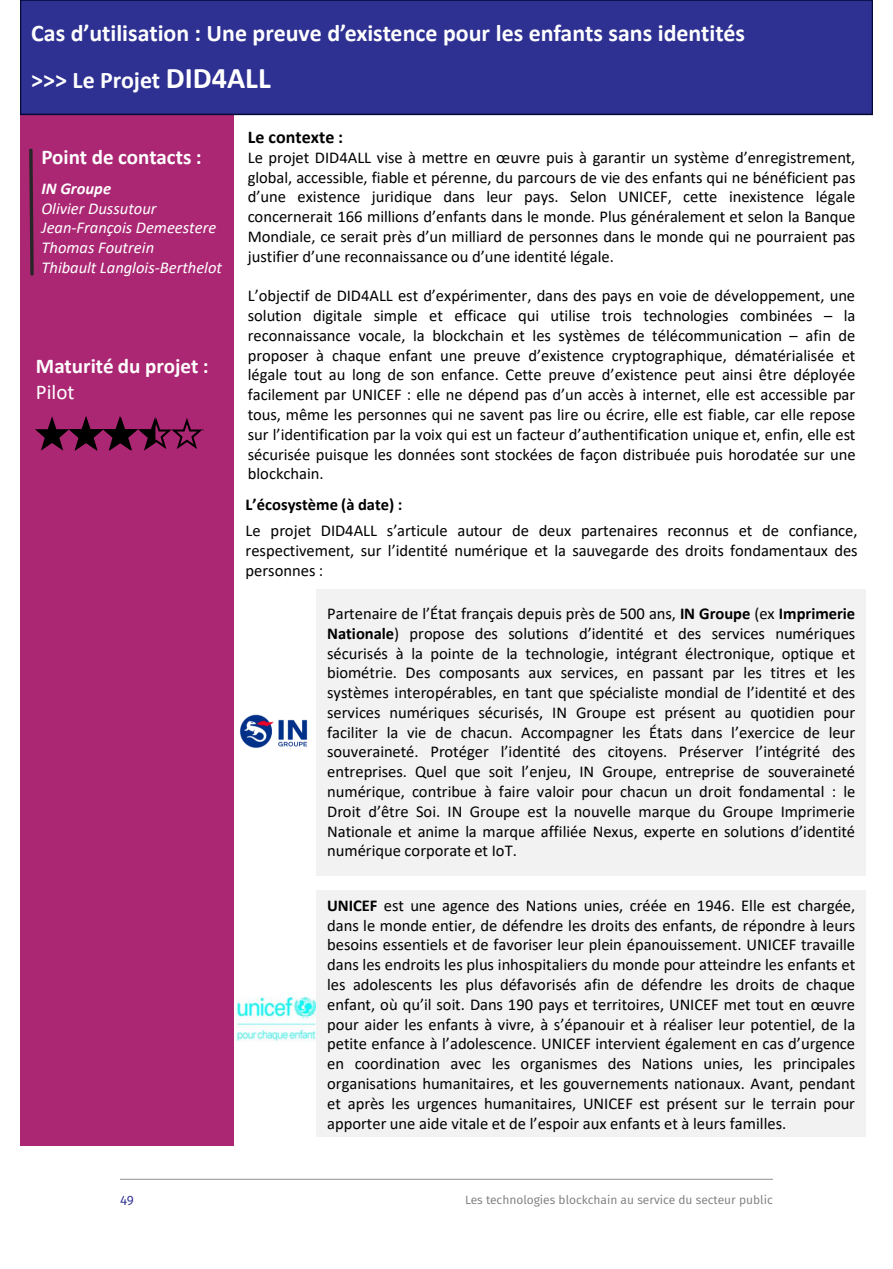
<style>
.page{position:relative;width:893px;height:1269px;background:#fff}
.page>*{position:absolute;margin:0;border:0;box-sizing:border-box;transform-origin:0 0}
.t1{font:700 24px "Calibri";color:#fff}
.t2{font:700 23.85px "Calibri";color:#fff}
.t3{font:700 21px "Calibri";color:#fff}
.t4{font:21px "Calibri";color:#fff}
.t5{font:700 18px "Calibri";color:#000}
.t6{font:16.65px "Calibri";letter-spacing:-.005em;color:#000}
.t7{font:16.5px/19.8px "Calibri";color:#000;text-align:justify}
.t8{font:italic 16.5px/19.8px "Calibri";color:#fff}
.t9{font:700 16.5px "Calibri";color:#000}
.t10{font:italic 700 16.5px "Calibri";letter-spacing:.005em;color:#fff}
.t11{font:13.5px "Fira Sans";color:#2e3092}
.t12{font:12px "Fira Sans";color:#7d7b7b}
.s1{font-size:30.15px}
.s2{font-weight:700}
</style>
<div class="page">
<div style="left:21px;top:92px;width:213px;height:1054px;background:#ac2773"></div>
<div style="left:21px;top:0;width:851px;height:114px;background:#2e3092"></div>
<div style="left:21px;top:0;width:851px;height:115px;border:1px solid #030a34"></div>
<svg style="left:29px;top:148px;width:5px;height:128px"></svg>
<div style="left:316px;top:589px;width:550px;height:286px;background:#f2f2f2"></div>
<div style="left:316px;top:891px;width:550px;height:246px;background:#f2f2f2"></div>
<img style="left:240px;top:714px;width:68px;height:34px">
<svg style="left:35px;top:416px;width:168px;height:35px"></svg>
<img style="left:237px;top:996px;width:79px;height:45px">
<hr style="left:120px;top:1179px;width:653px;height:1px;background:#918f8f">
<h2 class="t2" style="left:31px;top:23px;width:715px">Cas d’utilisation : Une preuve d’existence pour les enfants sans identités</h2>
<h1 class="t1" style="left:31px;top:70px;width:241px">&gt;&gt;&gt; Le Projet <span class="s1">DID4ALL</span></h1>
<p class="t3" style="left:41px;top:148px;width:162px">Point de contacts :</p>
<p class="t10" style="left:41px;top:181px;width:71px">IN Groupe</p>
<p class="t8" style="left:41px;top:200px;width:182px">Olivier Dussutour<br>Jean-François Demeestere<br>Thomas Foutrein<br>Thibault Langlois-Berthelot</p>
<p class="t3" style="left:36px;top:358px;width:174px">Maturité du projet :</p>
<p class="t4" style="left:36px;top:383px;width:40px">Pilot</p>
<p class="t5" style="left:248px;top:129px;width:97px">Le contexte :</p>
<p class="t7" style="left:248px;top:149px;width:609px">Le projet DID4ALL vise à mettre en œuvre puis à garantir un système d’enregistrement, global, accessible, fiable et pérenne, du parcours de vie des enfants qui ne bénéficient pas d’une existence juridique dans leur pays. Selon UNICEF, cette inexistence légale</p>
<p class="t6" style="left:248px;top:210px;width:609px">concernerait 166 millions d’enfants dans le monde. Plus généralement et selon la Banque</p>
<p class="t7" style="left:248px;top:228px;width:609px">Mondiale, ce serait près d’un milliard de personnes dans le monde qui ne pourraient pas justifier d’une reconnaissance ou d’une identité légale.</p>
<p class="t7" style="left:248px;top:287px;width:609px">L’objectif de DID4ALL est d’expérimenter, dans des pays en voie de développement, une solution digitale simple et efficace qui utilise trois technologies combinées – la reconnaissance vocale, la blockchain et les systèmes de télécommunication – afin de proposer à chaque enfant une preuve d’existence cryptographique, dématérialisée et légale tout au long de son enfance. Cette preuve d’existence peut ainsi être déployée facilement par UNICEF : elle ne dépend pas d’un accès à internet, elle est accessible par tous, même les personnes qui ne savent pas lire ou écrire, elle est fiable, car elle repose sur l’identification par la voix qui est un facteur d’authentification unique et, enfin, elle est sécurisée puisque les données sont stockées de façon distribuée puis horodatée sur une blockchain.</p>
<p class="t9" style="left:246px;top:498px;width:158px">L’écosystème (à date) :</p>
<p class="t6" style="left:246px;top:524px;width:613px">Le projet DID4ALL s’articule autour de deux partenaires reconnus et de confiance,</p>
<p class="t7" style="left:246px;top:542px;width:613px">respectivement, sur l’identité numérique et la sauvegarde des droits fondamentaux des personnes :</p>
<p class="t7" style="left:327px;top:605px;width:530px">Partenaire de l’État français depuis près de 500 ans, <span class="s2">IN Groupe</span> (ex <span class="s2">Imprimerie Nationale</span>) propose des solutions d’identité et des services numériques sécurisés à la pointe de la technologie, intégrant électronique, optique et biométrie. Des composants aux services, en passant par les titres et les systèmes interopérables, en tant que spécialiste mondial de l’identité et des services numériques sécurisés, IN Groupe est présent au quotidien pour faciliter la vie de chacun. Accompagner les États dans l’exercice de leur souveraineté. Protéger l’identité des citoyens. Préserver l’intégrité des</p>
<p class="t6" style="left:327px;top:765px;width:530px">entreprises. Quel que soit l’enjeu, IN Groupe, entreprise de souveraineté</p>
<p class="t7" style="left:327px;top:783px;width:530px">numérique, contribue à faire valoir pour chacun un droit fondamental : le Droit d’être Soi. IN Groupe est la nouvelle marque du Groupe Imprimerie Nationale et anime la marque affiliée Nexus, experte en solutions d’identité numérique corporate et IoT.</p>
<p class="t7" style="left:327px;top:897px;width:530px"><span class="s2">UNICEF</span> est une agence des Nations unies, créée en 1946. Elle est chargée, dans le monde entier, de défendre les droits des enfants, de répondre à leurs besoins essentiels et de favoriser leur plein épanouissement. UNICEF travaille dans les endroits les plus inhospitaliers du monde pour atteindre les enfants et les adolescents les plus défavorisés afin de défendre les droits de chaque enfant, où qu’il soit. Dans 190 pays et territoires, UNICEF met tout en œuvre pour aider les enfants à vivre, à s’épanouir et à réaliser leur potentiel, de la petite enfance à l’adolescence. UNICEF intervient également en cas d’urgence</p>
<p class="t6" style="left:327px;top:1057px;width:530px">en coordination avec les organismes des Nations unies, les principales</p>
<p class="t7" style="left:327px;top:1075px;width:530px">organisations humanitaires, et les gouvernements nationaux. Avant, pendant et après les urgences humanitaires, UNICEF est présent sur le terrain pour apporter une aide vitale et de l’espoir aux enfants et à leurs familles.</p>
<p class="t11" style="left:120px;top:1193px;width:15px">49</p>
<p class="t12" style="left:465px;top:1193px;width:309px">Les technologies blockchain au service du secteur public</p>
</div>
